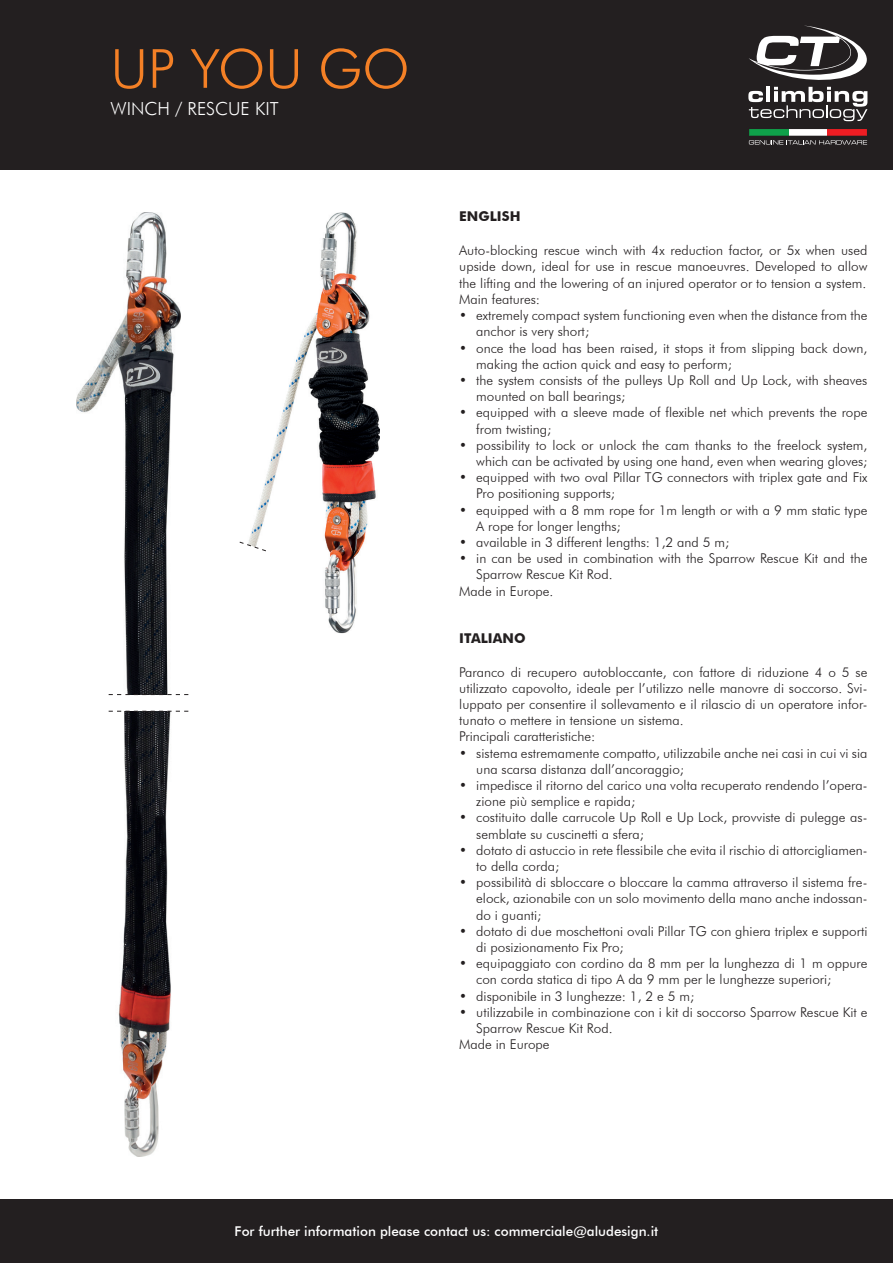
<style>
.page{position:relative;width:893px;height:1263px;background:#fff}
.page>*{position:absolute;margin:0;border:0;box-sizing:border-box;transform-origin:0 0}
.t1{font:300 54px "Futura BT";color:#f48026}
.t2{font:300 18px "Futura BT";color:#fff}
.t3{font:300 13.5px/16.2px "Futura BT";color:#231f20}
.t4{font:500 13.5px "Futura BT";color:#fff}
.t5{font:700 13.5px "Futura BT";color:#231f20}
</style>
<div class="page">
<div style="left:0;top:0;width:893px;height:170px;background:#231f20"></div>
<div style="left:0;top:1199px;width:893px;height:64px;background:#231f20"></div>
<svg style="left:748px;top:26px;width:119px;height:95px"></svg>
<svg style="left:749px;top:129px;width:118px;height:16px"></svg>
<img style="left:76px;top:213px;width:104px;height:481px">
<img style="left:249px;top:213px;width:131px;height:420px">
<svg style="left:239px;top:541px;width:28px;height:11px"></svg>
<img style="left:108px;top:711px;width:63px;height:446px">
<svg style="left:109px;top:694px;width:79px;height:1px"></svg>
<svg style="left:109px;top:711px;width:79px;height:1px"></svg>
<h1 class="t1" style="left:111px;top:36px;width:301px">UP YOU GO</h1>
<h2 class="t2" style="left:111px;top:98px;width:170px">WINCH / RESCUE KIT</h2>
<p class="t5" style="left:459px;top:208px;width:63px">ENGLISH</p>
<p class="t3" style="left:459px;top:242px;width:410px;text-align:justify">Auto-blocking rescue winch with 4x reduction factor, or 5x when used upside down, ideal for use in rescue manoeuvres. Developed to allow the lifting and the lowering of an injured operator or to tension a system.<br>Main features:</p>
<p class="t3" style="left:476px;top:307px;width:393px;text-indent:-17px">• extremely compact system functioning even when the distance from the anchor is very short;</p>
<p class="t3" style="left:476px;top:339px;width:393px;text-indent:-17px">• once the load has been raised, it stops it from slipping back down, making the action quick and easy to perform;</p>
<p class="t3" style="left:476px;top:372px;width:393px;text-indent:-17px">• the system consists of the pulleys Up Roll and Up Lock, with sheaves mounted on ball bearings;</p>
<p class="t3" style="left:476px;top:404px;width:393px;text-indent:-17px">• equipped with a sleeve made of flexible net which prevents the rope from twisting;</p>
<p class="t3" style="left:459px;top:437px;width:410px;text-align:right">• possibility to lock or unlock the cam thanks to the freelock system, which can be activated by using one hand, even when wearing gloves;</p>
<p class="t3" style="left:476px;top:469px;width:393px;text-indent:-17px">• equipped with two oval Pillar TG connectors with triplex gate and Fix<br>Pro positioning supports;</p>
<p class="t3" style="left:476px;top:501px;width:393px;text-indent:-17px">• equipped with a 8 mm rope for 1m length or with a 9 mm static type<br>A rope for longer lengths;</p>
<p class="t3" style="left:459px;top:534px;width:272px">• available in 3 different lengths: 1,2 and 5 m;</p>
<p class="t3" style="left:459px;top:550px;width:410px">• in can be used in combination with the Sparrow Rescue Kit and the</p>
<p class="t3" style="left:476px;top:566px;width:138px">Sparrow Rescue Kit Rod.</p>
<p class="t3" style="left:459px;top:582px;width:96px">Made in Europe.</p>
<p class="t5" style="left:459px;top:630px;width:68px">ITALIANO</p>
<p class="t3" style="left:459px;top:663px;width:410px">Paranco di recupero autobloccante, con fattore di riduzione 4 o 5 se utilizzato capovolto, ideale per l’utilizzo nelle manovre di soccorso. Svi&shy;luppato per consentire il sollevamento e il rilascio di un operatore infor&shy;tunato o mettere in tensione un sistema.<br>Principali caratteristiche:</p>
<p class="t3" style="left:476px;top:744px;width:393px;text-indent:-17px">• sistema estremamente compatto, utilizzabile anche nei casi in cui vi sia una scarsa distanza dall’ancoraggio;</p>
<p class="t3" style="left:476px;top:777px;width:393px;text-indent:-17px">• impedisce il ritorno del carico una volta recuperato rendendo l’opera&shy;zione più semplice e rapida;</p>
<p class="t3" style="left:476px;top:809px;width:393px;text-indent:-17px">• costituito dalle carrucole Up Roll e Up Lock, provviste di pulegge as&shy;semblate su cuscinetti a sfera;</p>
<p class="t3" style="left:476px;top:842px;width:393px;text-indent:-17px">• dotato di astuccio in rete flessibile che evita il rischio di attorcigliamen&shy;to della corda;</p>
<p class="t3" style="left:476px;top:874px;width:393px;text-align:justify;text-indent:-17px">• possibilità di sbloccare o bloccare la camma attraverso il sistema fre&shy;elock, azionabile con un solo movimento della mano anche indossan&shy;do i guanti;</p>
<p class="t3" style="left:476px;top:923px;width:393px;text-indent:-17px">• dotato di due moschettoni ovali Pillar TG con ghiera triplex e supporti di posizionamento Fix Pro;</p>
<p class="t3" style="left:476px;top:955px;width:393px;text-indent:-17px">• equipaggiato con cordino da 8 mm per la lunghezza di 1 m oppure con corda statica di tipo A da 9 mm per le lunghezze superiori;</p>
<p class="t3" style="left:459px;top:987px;width:237px">• disponibile in 3 lunghezze: 1, 2 e 5 m;</p>
<p class="t3" style="left:459px;top:1004px;width:410px">• utilizzabile in combinazione con i kit di soccorso Sparrow Rescue Kit e</p>
<p class="t3" style="left:476px;top:1020px;width:138px">Sparrow Rescue Kit Rod.</p>
<p class="t3" style="left:459px;top:1036px;width:92px">Made in Europe</p>
<p class="t4" style="left:235px;top:1223px;width:425px">For further information please contact us: commerciale@aludesign.it</p>
</div>
